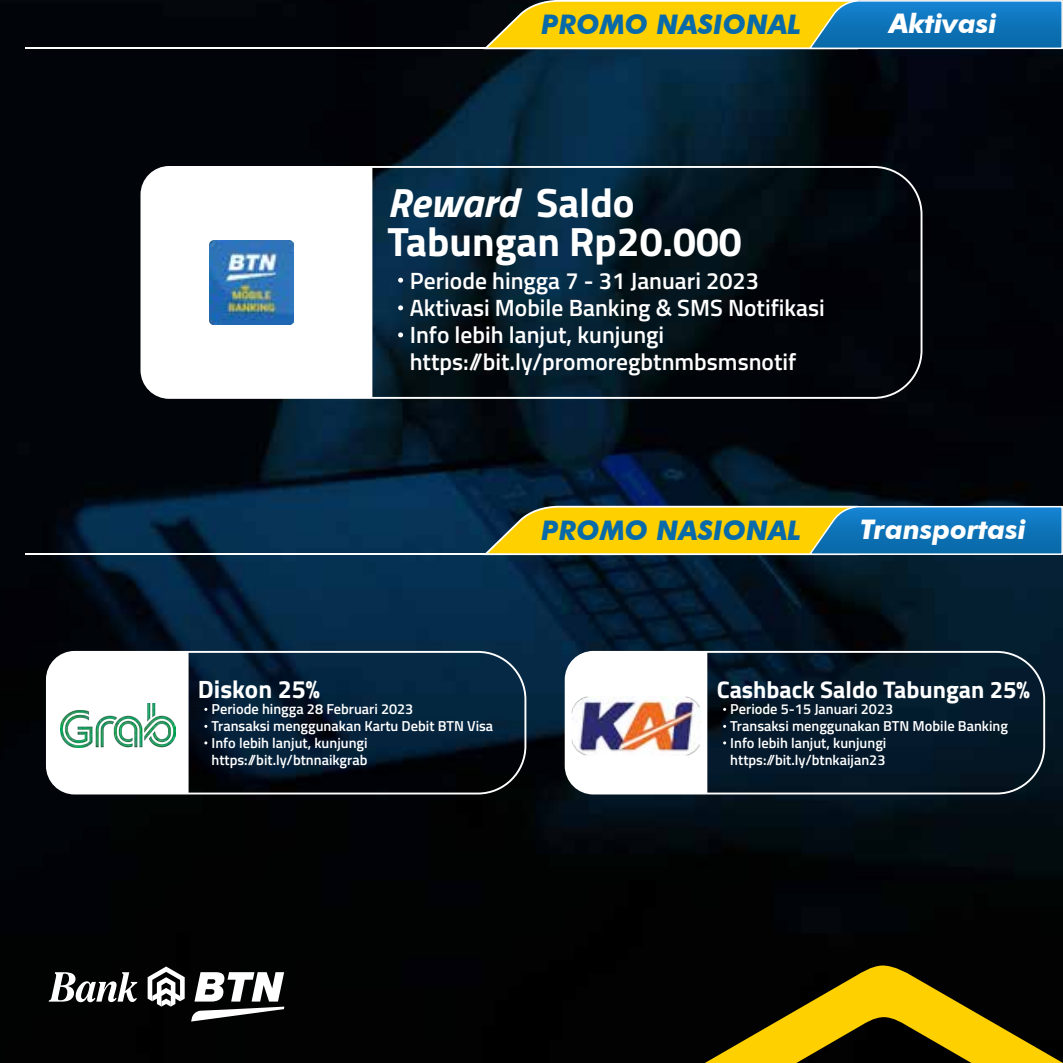
<style>
.page{position:relative;width:1063px;height:1063px;background:#fff}
.page>*{position:absolute;margin:0;border:0;box-sizing:border-box;transform-origin:0 0}
.t1{font:700 40.95px/39px "Titillium Web";color:#fff}
.t2{font:italic 700 27px "Futura BT";color:#096aa9}
.t3{font:italic 700 27px "Futura BT";color:#fff}
.t4{font:700 25.05px "Titillium Web";color:#fff}
.t5{font:700 24px "Titillium Web";color:#fff}
.t6{font:600 23.55px/27.3px "Titillium Web";color:#fff}
.t7{font:600 14.4px/16.8px "Titillium Web";color:#fff}
.s1{font-style:italic}
</style>
<div class="page">
<img style="left:0;top:0;width:1063px;height:1063px">
<svg style="left:140px;top:165px;width:783px;height:235px"></svg>
<svg style="left:141px;top:167px;width:231px;height:231px"></svg>
<svg style="left:398px;top:278px;width:5px;height:5px"></svg>
<svg style="left:398px;top:305px;width:5px;height:5px"></svg>
<svg style="left:398px;top:332px;width:5px;height:5px"></svg>
<svg style="left:45px;top:650px;width:482px;height:145px"></svg>
<svg style="left:47px;top:652px;width:142px;height:142px"></svg>
<img style="left:61px;top:703px;width:114px;height:45px">
<svg style="left:564px;top:650px;width:482px;height:145px"></svg>
<svg style="left:566px;top:652px;width:141px;height:142px"></svg>
<img style="left:571px;top:697px;width:131px;height:59px">
<img style="left:210px;top:241px;width:83px;height:83px">
<svg style="left:701px;top:966px;width:362px;height:97px"></svg>
<svg style="left:49px;top:972px;width:88px;height:30px"></svg>
<svg style="left:191px;top:972px;width:93px;height:50px"></svg>
<svg style="left:148px;top:967px;width:37px;height:40px"></svg>
<hr style="left:25px;top:47px;width:1035px;height:2px;background:#fff">
<svg style="left:481px;top:0;width:582px;height:50px"></svg>
<hr style="left:25px;top:553px;width:1035px;height:2px;background:#fff">
<svg style="left:481px;top:505px;width:582px;height:51px"></svg>
<h2 class="t2" style="left:541px;top:8px;width:261px">PROMO NASIONAL</h2>
<h2 class="t3" style="left:889px;top:7px;width:109px">Aktivasi</h2>
<h1 class="t1" style="left:388px;top:181px;width:356px"><span class="s1">Reward</span> Saldo<br>Tabungan Rp20.000</h1>
<h3 class="t6" style="left:410px;top:265px;width:417px">Periode hingga 7 - 31 Januari 2023<br>Aktivasi Mobile Banking &amp; SMS Notifikasi Info lebih lanjut, kunjungi https://bit.ly/promoregbtnmbsmsnotif</h3>
<h2 class="t2" style="left:541px;top:514px;width:261px">PROMO NASIONAL</h2>
<h2 class="t3" style="left:860px;top:513px;width:168px">Transportasi</h2>
<h3 class="t4" style="left:198px;top:670px;width:124px">Diskon 25%</h3>
<p class="t7" style="left:212px;top:700px;width:283px">Periode hingga 28 Februari 2023<br>Transaksi menggunakan Kartu Debit BTN Visa Info lebih lanjut, kunjungi https://bit.ly/btnnaikgrab</p>
<h3 class="t5" style="left:717px;top:671px;width:315px">Cashback Saldo Tabungan 25%</h3>
<p class="t7" style="left:730px;top:700px;width:279px">Periode 5-15 Januari 2023<br>Transaksi menggunakan BTN Mobile Banking<br>Info lebih lanjut, kunjungi https://bit.ly/btnkaijan23</p>
</div>
